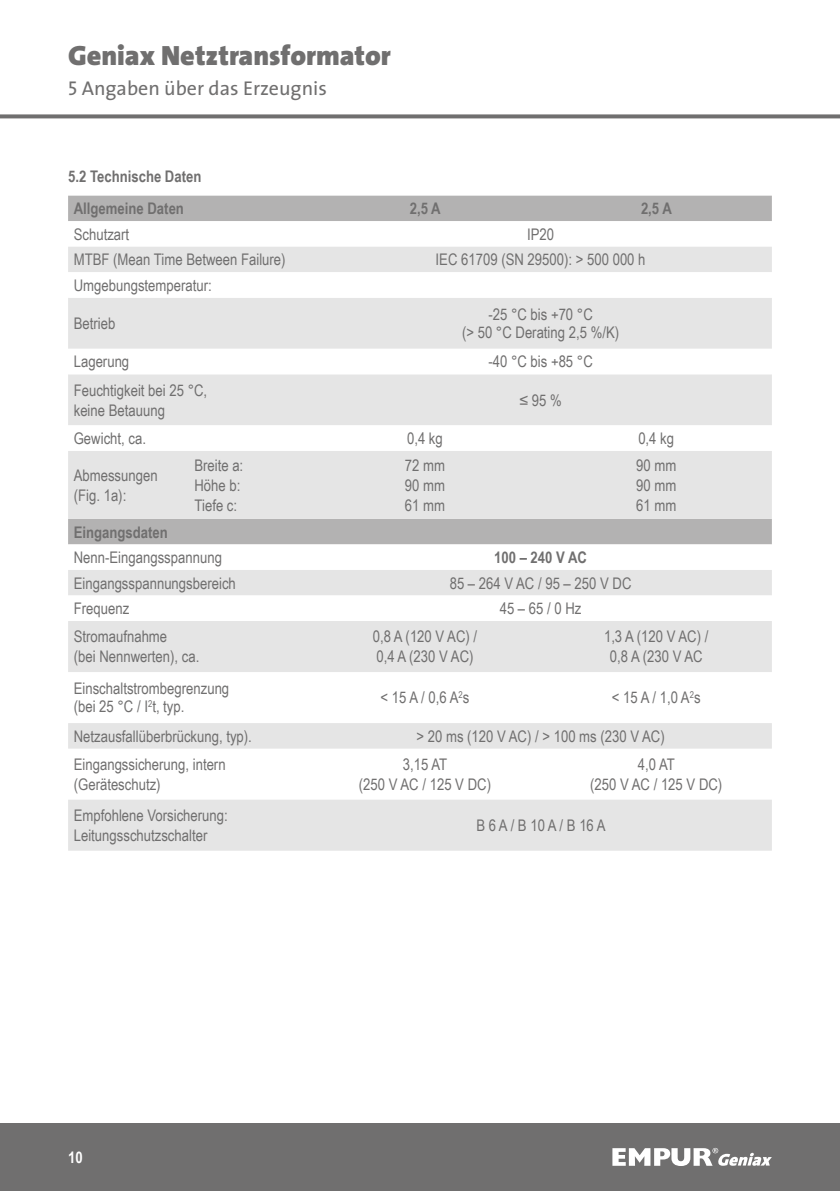
<style>
.page{position:relative;width:840px;height:1191px;background:#fff}
.page>*{position:absolute;margin:0;border:0;box-sizing:border-box;transform-origin:0 0}
.t1{font:900 28px "The Sans";color:#706f6f}
.t2{font:20px "The Sans";color:#706f6f}
.t3{font:16px/20px "Arial Narrow";color:#706f6f}
.t4{font:700 16px/32.4px "Arial Narrow";color:#706f6f}
.t5{font:700 16px "Arial Narrow";color:#fff}
.s1{font-family:"The Sans Caps"}
</style>
<div class="page">
<div style="left:0;top:1123px;width:839px;height:68px;background:#706f6f"></div>
<svg style="left:612px;top:1147px;width:159px;height:19px"></svg>
<svg style="left:0;top:114px;width:839px;height:4px;background:#7f7e7e"></svg>
<div style="left:68px;top:196px;width:703px;height:25px;background:#b3b2b2"></div>
<svg style="left:68px;top:247px;width:703px;height:603px;fill:#e5e5e5"></svg>
<svg style="left:68px;top:272px;width:703px;height:349px;fill:#e5e5e5"></svg>
<h1 class="t1" style="left:68px;top:32px;width:324px">Geniax Netztransformator</h1>
<p class="t2" style="left:68px;top:72px;width:260px"><span class="s1">5</span> Angaben über das Erzeugnis</p>
<p class="t4" style="left:74px;top:159px;width:129px;text-indent:-6px">5.2 Technische Daten<br>Allgemeine Daten</p>
<p class="t4" style="left:409px;top:192px;width:32px">2,5 A</p>
<p class="t4" style="left:640px;top:192px;width:32px">2,5 A</p>
<p class="t3" style="left:74px;top:223px;width:57px">Schutzart</p>
<p class="t3" style="left:526px;top:223px;width:28px">IP20</p>
<p class="t3" style="left:74px;top:249px;width:213px">MTBF (Mean Time Between Failure)</p>
<p class="t3" style="left:435px;top:249px;width:211px">IEC 61709 (SN 29500): &gt; 500 000 h</p>
<p class="t3" style="left:74px;top:274px;width:139px">Umgebungstemperatur:</p>
<p class="t3" style="left:74px;top:313px;width:43px">Betrieb</p>
<p class="t3" style="left:462px;top:305px;width:158px;line-height:18px;text-align:center">-25 °C bis +70 °C<br>(&gt; 50 °C Derating 2,5 %/K)</p>
<p class="t3" style="left:74px;top:351px;width:57px">Lagerung</p>
<p class="t3" style="left:488px;top:351px;width:106px">-40 °C bis +85 °C</p>
<p class="t3" style="left:74px;top:379px;width:135px">Feuchtigkeit bei 25 °C, keine Betauung</p>
<p class="t3" style="left:519px;top:389px;width:44px">≤95%</p>
<p class="t3" style="left:74px;top:428px;width:74px">Gewicht, ca.</p>
<p class="t3" style="left:407px;top:428px;width:37px">0,4 kg</p>
<p class="t3" style="left:638px;top:428px;width:37px">0,4 kg</p>
<p class="t3" style="left:74px;top:464px;width:85px">Abmessungen (Fig. 1a):</p>
<p class="t3" style="left:194px;top:454px;width:50px">Breite a:<br>Höhe b:<br>Tiefe c:</p>
<p class="t3" style="left:404px;top:454px;width:42px;text-align:justify">72 mm 90 mm 61 mm</p>
<p class="t3" style="left:635px;top:454px;width:42px;text-align:justify">90 mm 90 mm 61 mm</p>
<p class="t4" style="left:74px;top:515px;width:96px">Eingangsdaten</p>
<p class="t3" style="left:74px;top:547px;width:150px">Nenn-Eingangsspannung</p>
<p class="t4" style="left:494px;top:540px;width:94px">100 – 240 V AC</p>
<p class="t3" style="left:74px;top:572px;width:163px">Eingangsspannungsbereich</p>
<p class="t3" style="left:449px;top:572px;width:183px">85 – 264 V AC / 95 – 250 V DC</p>
<p class="t3" style="left:74px;top:598px;width:57px">Frequenz</p>
<p class="t3" style="left:499px;top:598px;width:83px">45 – 65 / 0 Hz</p>
<p class="t3" style="left:74px;top:626px;width:127px">Stromaufnahme<br>(bei Nennwerten), ca.</p>
<p class="t3" style="left:372px;top:626px;width:106px">0,8 A (120 V AC) /<br>0,4 A (230 V AC)</p>
<p class="t3" style="left:603px;top:626px;width:106px;text-align:center">1,3 A (120 V AC) /<br>0,8 A (230 V AC</p>
<p class="t3" style="left:74px;top:679px;width:157px;line-height:18px">Einschaltstrombegrenzung (bei 25 °C / I<sup>2</sup>t, typ.</p>
<p class="t3" style="left:380px;top:687px;width:90px">&lt; 15 A / 0,6 A<sup>2</sup>s</p>
<p class="t3" style="left:611px;top:687px;width:90px">&lt; 15 A / 1,0 A<sup>2</sup>s</p>
<p class="t3" style="left:74px;top:725px;width:179px">Netzausfallüberbrückung, typ).</p>
<p class="t3" style="left:416px;top:725px;width:249px">&gt; 20 ms (120 V AC) / &gt; 100 ms (230 V AC)</p>
<p class="t3" style="left:74px;top:753px;width:153px">Eingangssicherung, intern (Geräteschutz)</p>
<p class="t3" style="left:359px;top:753px;width:134px;text-align:center">3,15 AT<br>(250 V AC / 125 V DC)</p>
<p class="t3" style="left:590px;top:753px;width:134px;text-align:center">4,0 AT<br>(250 V AC / 125 V DC)</p>
<p class="t3" style="left:74px;top:804px;width:155px">Empfohlene Vorsicherung:<br>Leitungsschutzschalter</p>
<p class="t3" style="left:476px;top:814px;width:131px">B 6 A / B 10 A / B 16 A</p>
<p class="t5" style="left:68px;top:1145px;width:16px">10</p>
</div>
